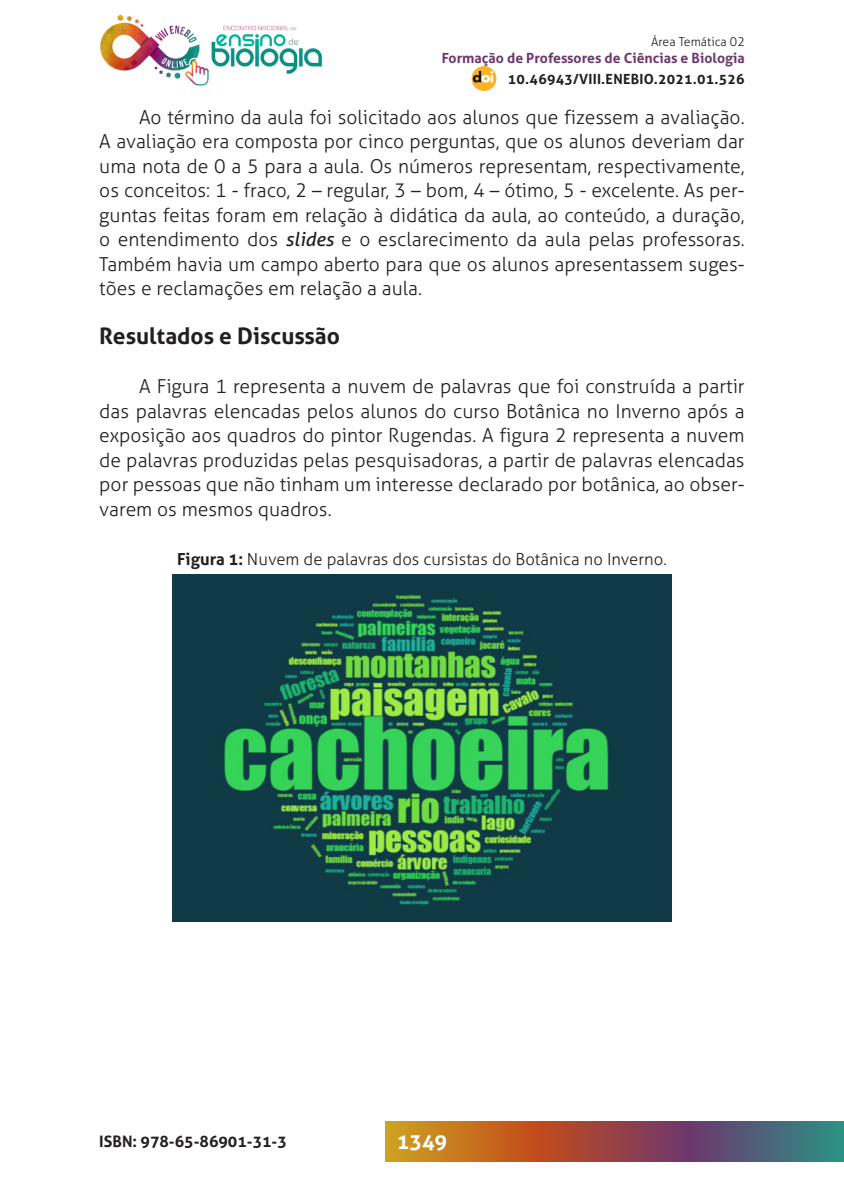
<style>
.page{position:relative;width:844px;height:1191px;background:#fff}
.page>*{position:absolute;margin:0;border:0;box-sizing:border-box;transform-origin:0 0}
._5_SUBTÍTULO{font:700 22.75px "Aller";color:#231f20}
.t1{font:700 21px "Aller";color:#fff}
._2_CORPO{font:300 19.25px/24.5px "Aller";color:#231f20;text-align:justify}
._7_LEGENDAS{font:300 16.62px "Aller";color:#231f20}
.t2{font:700 15.75px "Aller";color:#231f20}
.t3{font:700 14px "Aller";color:#6c376e}
.t4{font:700 14px "Aller";letter-spacing:.02em;color:#231f20}
.t5{font:300 12.25px "Aller";color:#231f20}
.s1{font-weight:400;font-style:italic}
.s2{font-weight:700}
</style>
<div class="page">
<img style="left:100px;top:14px;width:109px;height:72px">
<img style="left:211px;top:25px;width:111px;height:49px">
<svg style="left:385px;top:1121px;width:458px;height:40px;background:#8d5e49"></svg>
<div style="left:471px;top:66px;width:25px;height:25px;background:#fbb323;border-radius:50%"></div>
<svg style="left:472px;top:71px;width:21px;height:12px"></svg>
<img style="left:173px;top:574px;width:497px;height:347px">
<p class="t5" style="left:651px;top:34px;width:95px">Área Temática 02</p>
<p class="t3" style="left:441px;top:49px;width:304px">Formação de Professores de Ciências e Biologia</p>
<p class="t4" style="left:508px;top:70px;width:238px">10.46943/VIII.ENEBIO.2021.01.526</p>
<p class="_2_CORPO" style="left:99px;top:105px;width:646px;text-indent:40px">Ao término da aula foi solicitado aos alunos que fizessem a avaliação.<br>A avaliação era composta por cinco perguntas, que os alunos deveriam dar uma nota de 0 a 5 para a aula. Os números representam, respectivamente, os conceitos: 1 - fraco, 2 – regular, 3 – bom, 4 – ótimo, 5 - excelente. As per&shy;guntas feitas foram em relação à didática da aula, ao conteúdo, a duração, o entendimento dos <span class="s1">slides</span> e o esclarecimento da aula pelas professoras.<br>Também havia um campo aberto para que os alunos apresentassem suges&shy;tões e reclamações em relação a aula.</p>
<p class="_5_SUBTÍTULO" style="left:99px;top:322px;width:242px">Resultados e Discussão</p>
<p class="_2_CORPO" style="left:99px;top:374px;width:646px;text-indent:40px">A Figura 1 representa a nuvem de palavras que foi construída a partir das palavras elencadas pelos alunos do curso Botânica no Inverno após a exposição aos quadros do pintor Rugendas. A figura 2 representa a nuvem de palavras produzidas pelas pesquisadoras, a partir de palavras elencadas por pessoas que não tinham um interesse declarado por botânica, ao obser&shy;varem os mesmos quadros.</p>
<p class="_7_LEGENDAS" style="left:177px;top:549px;width:491px"><span class="s2">Figura 1:</span> Nuvem de palavras dos cursistas do Botânica no Inverno.</p>
<p class="t2" style="left:99px;top:1131px;width:189px">ISBN: 978-65-86901-31-3</p>
<p class="t1" style="left:396px;top:1128px;width:52px">1349</p>
</div>
